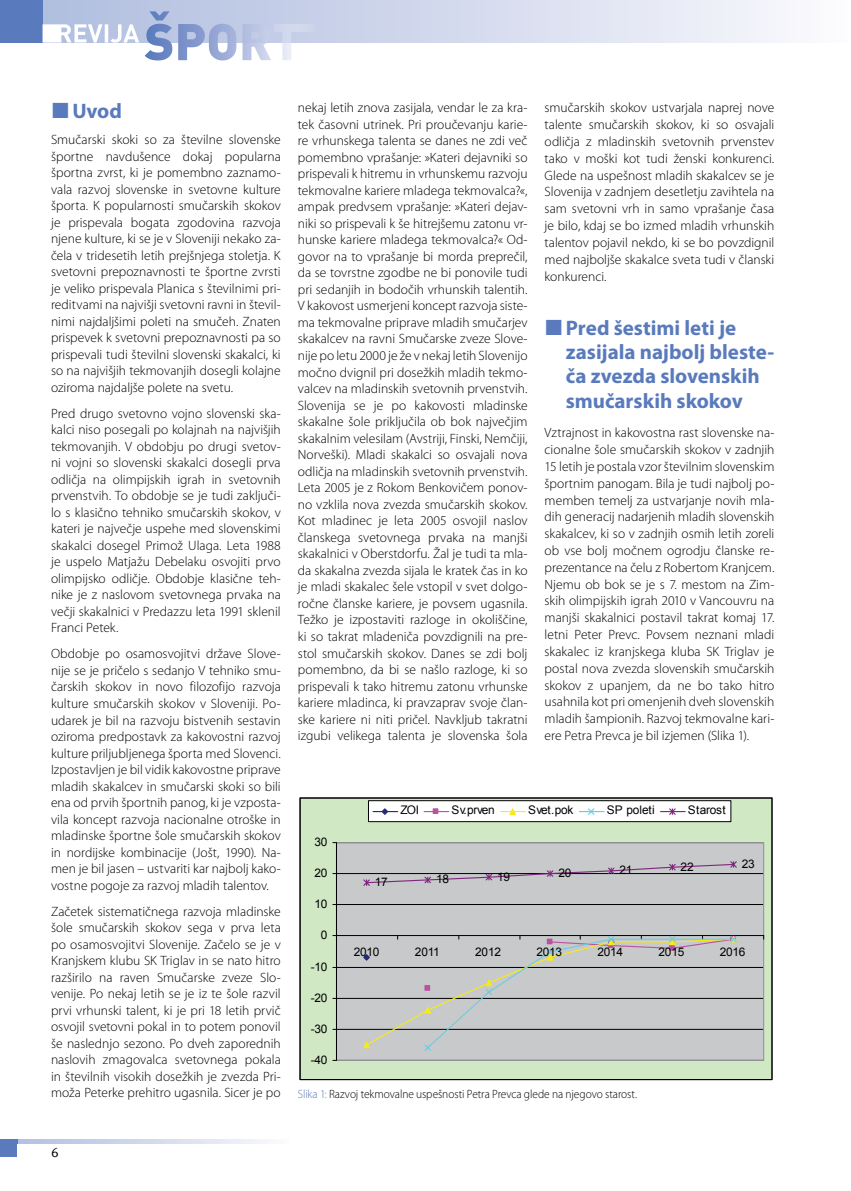
<style>
.page{position:relative;width:851px;height:1191px;background:#fff}
.page>*{position:absolute;margin:0;border:0;box-sizing:border-box;transform-origin:0 0}
.t1{font:700 21px/24.3px "Myriad Pro";color:#597abc}
.t2{font:300 13.5px/16.5px "Myriad Pro";color:#000;text-align:justify}
.t3{font:13.5px "Meta Pro";color:#000}
.t4{font:300 12px "Myriad Pro";letter-spacing:-.005em;color:#000;scale:.95 1}
.t5{font:11.85px "Arial";letter-spacing:-.015em;color:#000}
.t6{font:11.85px "Arial";letter-spacing:.005em;color:#000}
.s1{color:#597abc}
</style>
<div class="page">
<div style="left:0;top:0;width:850px;height:43px;background:linear-gradient(to right,#aab9dd,#faf9fd)"></div>
<div style="left:0;top:0;width:43px;height:43px;background:#597abc"></div>
<div style="left:0;top:1140px;width:289px;height:17px;background:linear-gradient(to right,#acbade,#faf9fd)"></div>
<svg style="left:145px;top:11px;width:170px;height:49px"></svg>
<svg style="left:43px;top:24px;width:96px;height:19px"></svg>
<div style="left:0;top:1140px;width:17px;height:17px;background:#597abc"></div>
<div style="left:17px;top:1144px;width:272px;height:13px;background:#fff"></div>
<div style="left:300px;top:798px;width:471px;height:281px;background:#d1e8c5"></div>
<div style="left:336px;top:842px;width:427px;height:218px;background:#c7c9cb"></div>
<hr style="left:336px;top:1029px;width:427px;height:1px;background:#000">
<hr style="left:336px;top:998px;width:427px;height:1px;background:#000">
<hr style="left:336px;top:967px;width:427px;height:1px;background:#000">
<hr style="left:336px;top:904px;width:427px;height:1px;background:#000">
<hr style="left:336px;top:873px;width:427px;height:1px;background:#000">
<div style="left:336px;top:842px;width:428px;height:219px;border:1px solid #939598"></div>
<hr style="left:336px;top:842px;width:1px;height:218px;background:#000">
<hr style="left:336px;top:935px;width:427px;height:1px;background:#000">
<svg style="left:362px;top:935px;width:376px;height:116px"></svg>
<svg style="left:362px;top:861px;width:375px;height:25px"></svg>
<div style="left:368px;top:800px;width:362px;height:21px;background:#fff"></div>
<div style="left:368px;top:800px;width:362px;height:21px;border:1px solid #000"></div>
<svg style="left:373px;top:808px;width:24px;height:7px"></svg>
<svg style="left:424px;top:808px;width:24px;height:6px"></svg>
<svg style="left:500px;top:808px;width:25px;height:7px"></svg>
<svg style="left:579px;top:808px;width:25px;height:7px"></svg>
<svg style="left:660px;top:808px;width:25px;height:7px"></svg>
<div style="left:300px;top:798px;width:472px;height:281px;border:1px solid #000"></div>
<h1 class="t1" style="left:72px;top:98px;width:51px">Uvod</h1>
<p class="t2" style="left:51px;top:131px;width:231px">Smučarski skoki so za številne slovenske športne navdušence dokaj popularna športna zvrst, ki je pomembno zaznamo&shy;vala razvoj slovenske in svetovne kulture športa. K popularnosti smučarskih skokov je prispevala bogata zgodovina razvoja njene kulture, ki se je v Sloveniji nekako za&shy;čela v tridesetih letih prejšnjega stoletja. K svetovni prepoznavnosti te športne zvrsti je veliko prispevala Planica s številnimi pri&shy;reditvami na najvišji svetovni ravni in števil&shy;nimi najdaljšimi poleti na smučeh. Znaten prispevek k svetovni prepoznavnosti pa so prispevali tudi številni slovenski skakalci, ki so na najvišjih tekmovanjih dosegli kolajne oziroma najdaljše polete na svetu.</p>
<p class="t2" style="left:51px;top:405px;width:231px">Pred drugo svetovno vojno slovenski ska&shy;kalci niso posegali po kolajnah na najvišjih tekmovanjih. V obdobju po drugi svetov&shy;ni vojni so slovenski skakalci dosegli prva odličja na olimpijskih igrah in svetovnih prvenstvih. To obdobje se je tudi zaključi&shy;lo s klasično tehniko smučarskih skokov, v kateri je največje uspehe med slovenskimi skakalci dosegel Primož Ulaga. Leta 1988 je uspelo Matjažu Debelaku osvojiti prvo olimpijsko odličje. Obdobje klasične teh&shy;nike je z naslovom svetovnega prvaka na večji skakalnici v Predazzu leta 1991 sklenil Franci Petek.</p>
<p class="t2" style="left:51px;top:646px;width:231px">Obdobje po osamosvojitvi države Slove&shy;nije se je pričelo s sedanjo V tehniko smu&shy;čarskih skokov in novo filozofijo razvoja kulture smučarskih skokov v Sloveniji. Po&shy;udarek je bil na razvoju bistvenih sestavin oziroma predpostavk za kakovostni razvoj kulture priljubljenega športa med Slovenci.<br>Izpostavljen je bil vidik kakovostne priprave mladih skakalcev in smučarski skoki so bili ena od prvih športnih panog, ki je vzposta&shy;vila koncept razvoja nacionalne otroške in mladinske športne šole smučarskih skokov in nordijske kombinacije (Jošt, 1990). Na&shy;men je bil jasen – ustvariti kar najbolj kako&shy;vostne pogoje za razvoj mladih talentov.</p>
<p class="t2" style="left:51px;top:903px;width:231px">Začetek sistematičnega razvoja mladinske šole smučarskih skokov sega v prva leta po osamosvojitvi Slovenije. Začelo se je v Kranjskem klubu SK Triglav in se nato hitro razširilo na raven Smučarske zveze Slo&shy;venije. Po nekaj letih se je iz te šole razvil prvi vrhunski talent, ki je pri 18 letih prvič osvojil svetovni pokal in to potem ponovil še naslednjo sezono. Po dveh zaporednih naslovih zmagovalca svetovnega pokala in številnih visokih dosežkih je zvezda Pri&shy;moža Peterke prehitro ugasnila. Sicer je po</p>
<p class="t2" style="left:298px;top:99px;width:231px">nekaj letih znova zasijala, vendar le za kra&shy;tek časovni utrinek. Pri proučevanju karie&shy;re vrhunskega talenta se danes ne zdi več pomembno vprašanje: »Kateri dejavniki so prispevali k hitremu in vrhunskemu razvoju tekmovalne kariere mladega tekmovalca?«, ampak predvsem vprašanje: »Kateri dejav&shy;niki so prispevali k še hitrejšemu zatonu vr&shy;hunske kariere mladega tekmovalca?« Od&shy;govor na to vprašanje bi morda preprečil, da se tovrstne zgodbe ne bi ponovile tudi pri sedanjih in bodočih vrhunskih talentih.<br>V kakovost usmerjeni koncept razvoja siste&shy;ma tekmovalne priprave mladih smučarjev skakalcev na ravni Smučarske zveze Slove&shy;nije po letu 2000 je že v nekaj letih Slovenijo močno dvignil pri dosežkih mladih tekmo&shy;valcev na mladinskih svetovnih prvenstvih.<br>Slovenija se je po kakovosti mladinske skakalne šole priključila ob bok največjim skakalnim velesilam (Avstriji, Finski, Nemčiji, Norveški). Mladi skakalci so osvajali nova odličja na mladinskih svetovnih prvenstvih.<br>Leta 2005 je z Rokom Benkovičem ponov&shy;no vzklila nova zvezda smučarskih skokov.<br>Kot mladinec je leta 2005 osvojil naslov članskega svetovnega prvaka na manjši skakalnici v Oberstdorfu. Žal je tudi ta mla&shy;da skakalna zvezda sijala le kratek čas in ko je mladi skakalec šele vstopil v svet dolgo&shy;ročne članske kariere, je povsem ugasnila.<br>Težko je izpostaviti razloge in okoliščine, ki so takrat mladeniča povzdignili na pre&shy;stol smučarskih skokov. Danes se zdi bolj pomembno, da bi se našlo razloge, ki so prispevali k tako hitremu zatonu vrhunske kariere mladinca, ki pravzaprav svoje član&shy;ske kariere ni niti pričel. Navkljub takratni izgubi velikega talenta je slovenska šola</p>
<p class="t2" style="left:544px;top:100px;width:231px">smučarskih skokov ustvarjala naprej nove talente smučarskih skokov, ki so osvajali odličja z mladinskih svetovnih prvenstev tako v moški kot tudi ženski konkurenci.<br>Glede na uspešnost mladih skakalcev se je Slovenija v zadnjem desetletju zavihtela na sam svetovni vrh in samo vprašanje časa je bilo, kdaj se bo izmed mladih vrhunskih talentov pojavil nekdo, ki se bo povzdignil med najboljše skakalce sveta tudi v članski konkurenci.</p>
<h1 class="t1" style="left:566px;top:315px;width:210px">Pred šestimi leti je zasijala najbolj bleste&shy;ča zvezda slovenskih smučarskih skokov</h1>
<p class="t2" style="left:544px;top:424px;width:231px">Vztrajnost in kakovostna rast slovenske na&shy;cionalne šole smučarskih skokov v zadnjih 15 letih je postala vzor številnim slovenskim športnim panogam. Bila je tudi najbolj po&shy;memben temelj za ustvarjanje novih mla&shy;dih generacij nadarjenih mladih slovenskih skakalcev, ki so v zadnjih osmih letih zoreli ob vse bolj močnem ogrodju članske re&shy;prezentance na čelu z Robertom Kranjcem.<br>Njemu ob bok se je s 7. mestom na Zim&shy;skih olimpijskih igrah 2010 v Vancouvru na manjši skakalnici postavil takrat komaj 17. letni Peter Prevc. Povsem neznani mladi skakalec iz kranjskega kluba SK Triglav je postal nova zvezda slovenskih smučarskih skokov z upanjem, da ne bo tako hitro usahnila kot pri omenjenih dveh slovenskih mladih šampionih. Razvoj tekmovalne kari&shy;ere Petra Prevca je bil izjemen (Slika 1).</p>
<p class="t5" style="left:314px;top:834px;width:15px">30</p>
<p class="t5" style="left:314px;top:865px;width:15px">20</p>
<p class="t5" style="left:314px;top:896px;width:15px">10</p>
<p class="t5" style="left:321px;top:927px;width:8px">0</p>
<p class="t5" style="left:311px;top:958px;width:18px">-10</p>
<p class="t5" style="left:311px;top:989px;width:18px">-20</p>
<p class="t5" style="left:311px;top:1020px;width:18px">-30</p>
<p class="t5" style="left:311px;top:1051px;width:18px">-40</p>
<p class="t5" style="left:400px;top:802px;width:20px">ZOI</p>
<p class="t5" style="left:451px;top:802px;width:45px">Sv.prven</p>
<p class="t5" style="left:528px;top:802px;width:47px">Svet.pok</p>
<p class="t5" style="left:606px;top:802px;width:49px">SP poleti</p>
<p class="t6" style="left:687px;top:802px;width:39px">Starost</p>
<p class="t5" style="left:375px;top:874px;width:15px">17</p>
<p class="t5" style="left:436px;top:871px;width:14px">18</p>
<p class="t5" style="left:497px;top:868px;width:15px">19</p>
<p class="t5" style="left:558px;top:865px;width:14px">20</p>
<p class="t5" style="left:619px;top:862px;width:14px">21</p>
<p class="t5" style="left:680px;top:858px;width:15px">22</p>
<p class="t5" style="left:741px;top:856px;width:14px">23</p>
<p class="t5" style="left:354px;top:944px;width:27px">2010</p>
<p class="t5" style="left:415px;top:944px;width:26px">2011</p>
<p class="t5" style="left:475px;top:944px;width:27px">2012</p>
<p class="t5" style="left:536px;top:944px;width:27px">2013</p>
<p class="t5" style="left:597px;top:944px;width:27px">2014</p>
<p class="t5" style="left:658px;top:944px;width:27px">2015</p>
<p class="t5" style="left:719px;top:944px;width:27px">2016</p>
<p class="t4" style="left:298px;top:1087px;width:358px"><span class="s1">Slika 1:</span> Razvoj tekmovalne uspešnosti Petra Prevca glede na njegovo starost.</p>
<p class="t3" style="left:51px;top:1144px;width:9px">6</p>
</div>
